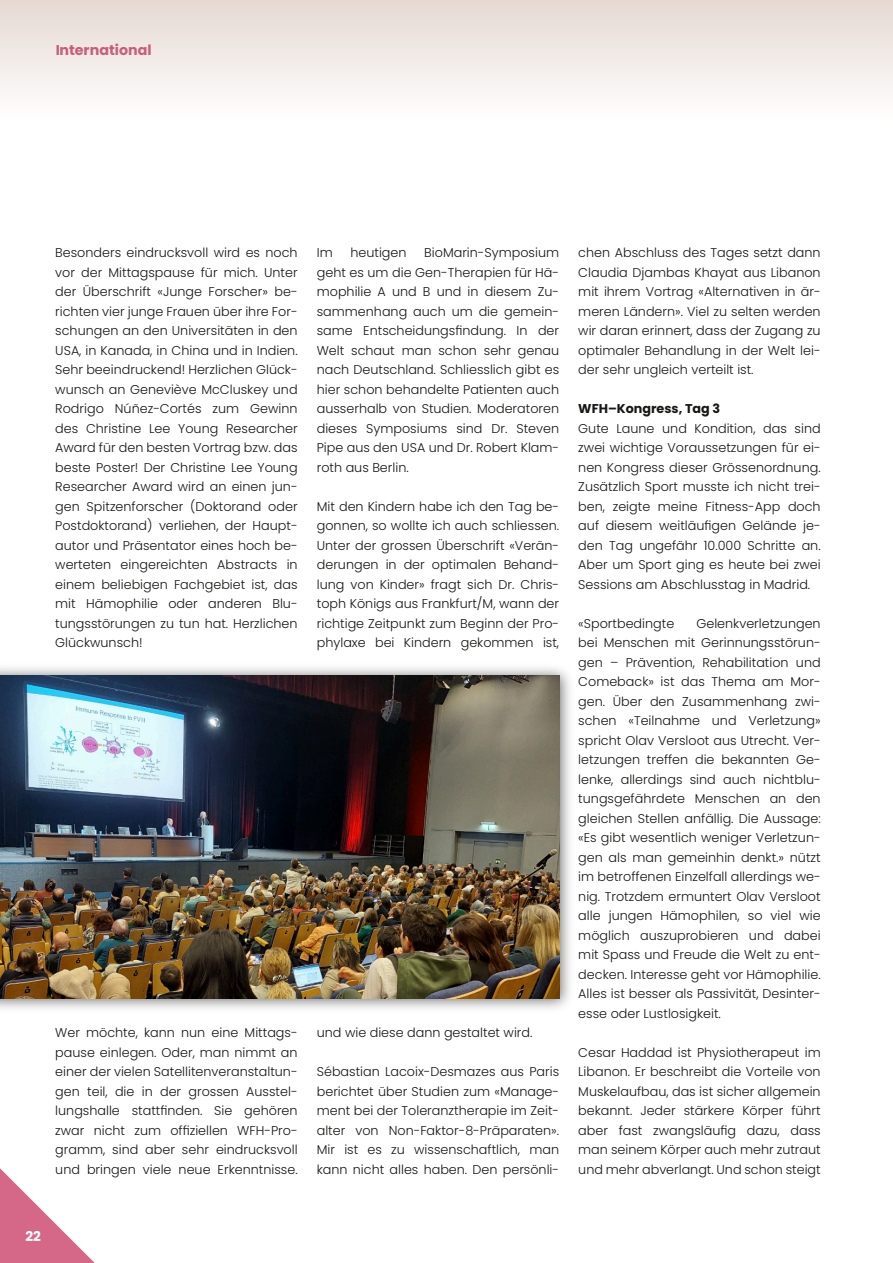
<style>
.page{position:relative;width:893px;height:1263px;background:#fff}
.page>*{position:absolute;margin:0;border:0;box-sizing:border-box;transform-origin:0 0}
.t1{font:700 14.25px "Poppins";color:#d56889}
.t2{font:700 13.5px "Poppins";color:#fff}
.t3{font:300 12.75px/19.5px "Poppins";color:#181715;text-align:justify}
.t4{font:700 12.75px "Poppins";color:#181715}
</style>
<div class="page">
<div style="left:0;top:0;width:893px;height:121px;background:linear-gradient(to bottom,#e5d9d1,#fff)"></div>
<svg style="left:0;top:1168px;width:95px;height:95px"></svg>
<img style="left:0;top:667px;width:570px;height:342px">
<img style="left:0;top:676px;width:559px;height:322px">
<p class="t1" style="left:55px;top:40px;width:98px">International</p>
<p class="t3" style="left:55px;top:243px;width:244px">Besonders eindrucksvoll wird es noch vor der Mittagspause für mich. Unter der Überschrift «Junge Forscher» be&shy;richten vier junge Frauen über ihre For&shy;schungen an den Universitäten in den USA, in Kanada, in China und in Indien.<br>Sehr beeindruckend! Herzlichen Glück&shy;wunsch an Geneviève McCluskey und Rodrigo Núñez-Cortés zum Gewinn des Christine Lee Young Researcher Award für den besten Vortrag bzw. das beste Poster! Der Christine Lee Young Researcher Award wird an einen jun&shy;gen Spitzenforscher (Doktorand oder Postdoktorand) verliehen, der Haupt&shy;autor und Präsentator eines hoch be&shy;werteten eingereichten Abstracts in einem beliebigen Fachgebiet ist, das mit Hämophilie oder anderen Blu&shy;tungsstörungen zu tun hat. Herzlichen Glückwunsch!</p>
<p class="t3" style="left:55px;top:1023px;width:244px">Wer möchte, kann nun eine Mittags&shy;pause einlegen. Oder, man nimmt an einer der vielen Satellitenveranstaltun&shy;gen teil, die in der grossen Ausstel&shy;lungshalle stattfinden. Sie gehören zwar nicht zum offiziellen WFH-Pro&shy;gramm, sind aber sehr eindrucksvoll und bringen viele neue Erkenntnisse.</p>
<p class="t3" style="left:317px;top:243px;width:244px;text-indent:107px">BioMarin-Symposium geht es um die Gen-Therapien für Hä&shy;mophilie A und B und in diesem Zu&shy;sammenhang auch um die gemein&shy;same Entscheidungsfindung. In der Welt schaut man schon sehr genau nach Deutschland. Schliesslich gibt es hier schon behandelte Patienten auch ausserhalb von Studien. Moderatoren dieses Symposiums sind Dr. Steven Pipe aus den USA und Dr. Robert Klam&shy;roth aus Berlin.</p>
<p class="t3" style="left:317px;top:496px;width:244px">Mit den Kindern habe ich den Tag be&shy;gonnen, so wollte ich auch schliessen.<br>Unter der grossen Überschrift «Verän&shy;derungen in der optimalen Behand&shy;lung von Kinder» fragt sich Dr. Chris&shy;toph Königs aus Frankfurt/M, wann der richtige Zeitpunkt zum Beginn der Pro&shy;phylaxe bei Kindern gekommen ist,</p>
<p class="t3" style="left:317px;top:243px;width:17px">Im</p>
<p class="t3" style="left:350px;top:243px;width:58px">heutigen</p>
<p class="t3" style="left:317px;top:1023px;width:217px">und wie diese dann gestaltet wird.</p>
<p class="t3" style="left:317px;top:1062px;width:244px">Sébastian Lacoix-Desmazes aus Paris berichtet über Studien zum «Manage&shy;ment bei der Toleranztherapie im Zeit&shy;alter von Non-Faktor-8-Präparaten».<br>Mir ist es zu wissenschaftlich, man kann nicht alles haben. Den persönli-</p>
<p class="t3" style="left:578px;top:243px;width:244px">chen Abschluss des Tages setzt dann Claudia Djambas Khayat aus Libanon mit ihrem Vortrag «Alternativen in är&shy;meren Ländern». Viel zu selten werden wir daran erinnert, dass der Zugang zu optimaler Behandlung in der Welt lei&shy;der sehr ungleich verteilt ist.</p>
<p class="t4" style="left:578px;top:400px;width:143px">WFH–Kongress, Tag 3</p>
<p class="t3" style="left:578px;top:418px;width:244px">Gute Laune und Kondition, das sind zwei wichtige Voraussetzungen für ei&shy;nen Kongress dieser Grössenordnung.<br>Zusätzlich Sport musste ich nicht trei&shy;ben, zeigte meine Fitness-App doch auf diesem weitläufigen Gelände je&shy;den Tag ungefähr 10.000 Schritte an.<br>Aber um Sport ging es heute bei zwei Sessions am Abschlusstag in Madrid.</p>
<p class="t3" style="left:578px;top:613px;width:97px">«Sportbedingte</p>
<p class="t3" style="left:578px;top:613px;width:244px;text-indent:118px">Gelenkverletzungen bei Menschen mit Gerinnungsstörun&shy;gen – Prävention, Rehabilitation und Comeback» ist das Thema am Mor&shy;gen. Über den Zusammenhang zwi&shy;schen «Teilnahme und Verletzung» spricht Olav Versloot aus Utrecht. Ver&shy;letzungen treffen die bekannten Ge&shy;lenke, allerdings sind auch nichtblu&shy;tungsgefährdete Menschen an den gleichen Stellen anfällig. Die Aussage: «Es gibt wesentlich weniger Verletzun&shy;gen als man gemeinhin denkt.» nützt im betroffenen Einzelfall allerdings we&shy;nig. Trotzdem ermuntert Olav Versloot alle jungen Hämophilen, so viel wie möglich auszuprobieren und dabei mit Spass und Freude die Welt zu ent&shy;decken. Interesse geht vor Hämophilie.<br>Alles ist besser als Passivität, Desinter&shy;esse oder Lustlosigkeit.</p>
<p class="t3" style="left:578px;top:1042px;width:244px">Cesar Haddad ist Physiotherapeut im Libanon. Er beschreibt die Vorteile von Muskelaufbau, das ist sicher allgemein bekannt. Jeder stärkere Körper führt aber fast zwangsläufig dazu, dass man seinem Körper auch mehr zutraut und mehr abverlangt. Und schon steigt</p>
<p class="t2" style="left:26px;top:1227px;width:17px">22</p>
</div>
